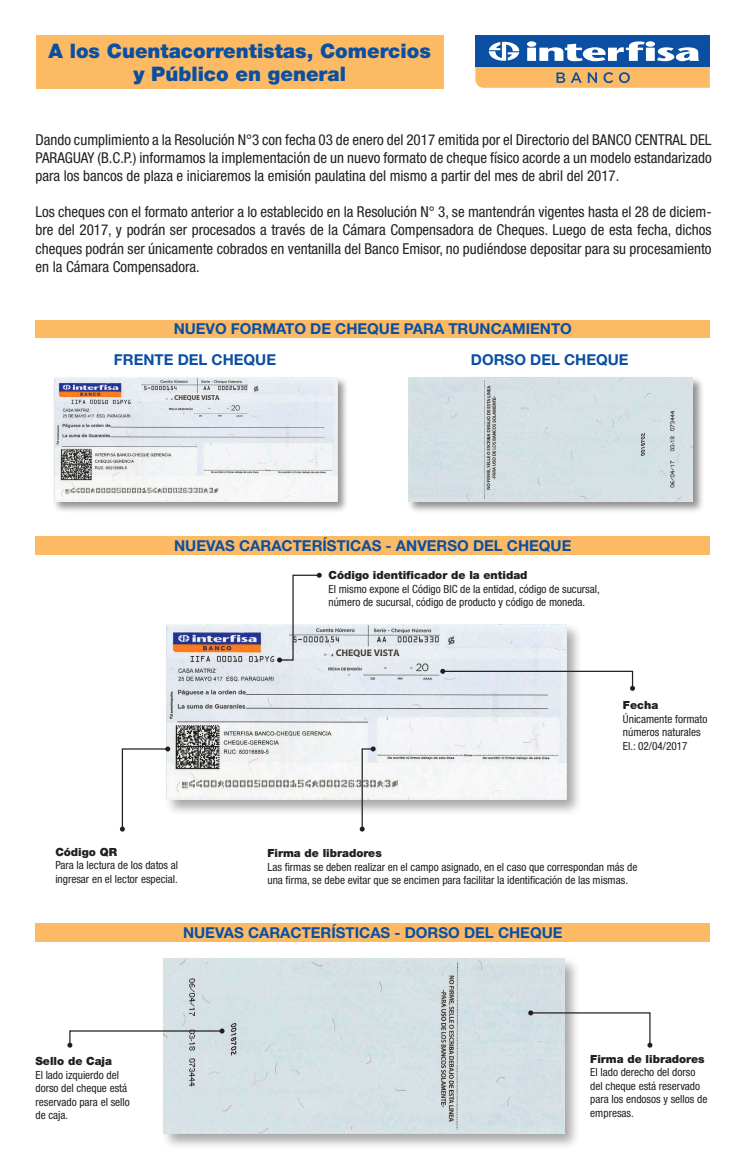
<style>
.page{position:relative;width:745px;height:1170px;background:#fff}
.page>*{position:absolute;margin:0;border:0;box-sizing:border-box;transform-origin:0 0}
.t1{font:900 20px/22.5px "Helvetica Neue LT Std";color:#0a4fa2;text-align:center}
.t2{font:condensed 15px/18px "Helvetica Neue LT Std";color:#231f20;text-align:justify}
.t3{font:700 15px "Helvetica Neue LT Std";color:#0a4fa2}
.t4{font:condensed 11.25px/13.5px "Helvetica Neue LT Std";color:#231f20}
.t5{font:900 11.25px "Helvetica Neue LT Std";color:#231f20}
</style>
<div class="page">
<div style="left:475px;top:35px;width:234px;height:32px;background:#0a4fa2"></div>
<svg style="left:475px;top:41px;width:234px;height:47px"></svg>
<div style="left:36px;top:35px;width:407px;height:54px;background:#fcba64"></div>
<div style="left:36px;top:320px;width:673px;height:17px;background:#fcba64"></div>
<div style="left:406px;top:375px;width:298px;height:138px;background:#231f20;opacity:.5"></div>
<div style="left:408px;top:377px;width:284px;height:125px;background:#d5e0e4"></div>
<div style="left:52px;top:375px;width:297px;height:138px;background:#231f20;opacity:.5"></div>
<img style="left:54px;top:377px;width:283px;height:124px">
<div style="left:36px;top:923px;width:673px;height:18px;background:#fcba64"></div>
<div style="left:161px;top:956px;width:419px;height:194px;background:#231f20;opacity:.4"></div>
<div style="left:164px;top:958px;width:400px;height:175px;background:#d5e0e5"></div>
<div style="left:36px;top:536px;width:673px;height:19px;background:#fcba64"></div>
<div style="left:164px;top:622px;width:418px;height:194px;background:#231f20;opacity:.4"></div>
<img style="left:167px;top:624px;width:399px;height:175px">
<svg style="left:440px;top:668px;width:194px;height:22px"></svg>
<svg style="left:359px;top:746px;width:16px;height:85px"></svg>
<svg style="left:120px;top:746px;width:50px;height:85px"></svg>
<svg style="left:277px;top:572px;width:44px;height:90px"></svg>
<svg style="left:528px;top:1010px;width:124px;height:37px"></svg>
<svg style="left:67px;top:1028px;width:157px;height:19px"></svg>
<p class="t1" style="left:49px;top:40px;width:383px">A los Cuentacorrentistas, Comercios y Público en general</p>
<p class="t2" style="left:35px;top:131px;width:677px">Dando cumplimiento a la Resolución N°3 con fecha 03 de enero del 2017 emitida por el Directorio del BANCO CENTRAL DEL PARAGUAY (B.C.P.) informamos la implementación de un nuevo formato de cheque físico acorde a un modelo estandarizado para los bancos de plaza e iniciaremos la emisión paulatina del mismo a partir del mes de abril del 2017.</p>
<p class="t2" style="left:35px;top:203px;width:677px">Los cheques con el formato anterior a lo establecido en la Resolución N° 3, se mantendrán vigentes hasta el 28 de diciem&shy;bre del 2017, y podrán ser procesados a través de la Cámara Compensadora de Cheques. Luego de esta fecha, dichos cheques podrán ser únicamente cobrados en ventanilla del Banco Emisor, no pudiéndose depositar para su procesamiento en la Cámara Compensadora.</p>
<p class="t3" style="left:173px;top:320px;width:399px">NUEVO FORMATO DE CHEQUE PARA TRUNCAMIENTO</p>
<p class="t3" style="left:114px;top:350px;width:163px">FRENTE DEL CHEQUE</p>
<p class="t3" style="left:470px;top:350px;width:159px">DORSO DEL CHEQUE</p>
<p class="t3" style="left:174px;top:536px;width:398px">NUEVAS CARACTERÍSTICAS - ANVERSO DEL CHEQUE</p>
<p class="t5" style="left:55px;top:844px;width:63px">Código QR</p>
<p class="t4" style="left:55px;top:858px;width:124px">Para la lectura de los datos al ingresar en el lector especial.</p>
<p class="t5" style="left:328px;top:568px;width:200px">Código identificador de la entidad</p>
<p class="t4" style="left:328px;top:582px;width:273px">El mismo expone el Código BIC de la entidad, código de sucursal, número de sucursal, código de producto y código de moneda.</p>
<p class="t5" style="left:622px;top:698px;width:37px">Fecha</p>
<p class="t4" style="left:622px;top:711px;width:86px">Únicamente formato números naturales<br>El.: 02/04/2017</p>
<p class="t5" style="left:267px;top:846px;width:116px">Firma de libradores</p>
<p class="t4" style="left:267px;top:860px;width:371px">Las firmas se deben realizar en el campo asignado, en el caso que correspondan más de una firma, se debe evitar que se encimen para facilitar la identificación de las mismas.</p>
<p class="t5" style="left:35px;top:1054px;width:78px">Sello de Caja</p>
<p class="t4" style="left:35px;top:1067px;width:96px">El lado izquierdo del dorso del cheque está reservado para el sello de caja.</p>
<p class="t3" style="left:183px;top:923px;width:381px">NUEVAS CARACTERÍSTICAS - DORSO DEL CHEQUE</p>
<p class="t5" style="left:590px;top:1051px;width:116px">Firma de libradores</p>
<p class="t4" style="left:590px;top:1065px;width:118px">El lado derecho del dorso del cheque está reservado para los endosos y sellos de empresas.</p>
</div>
